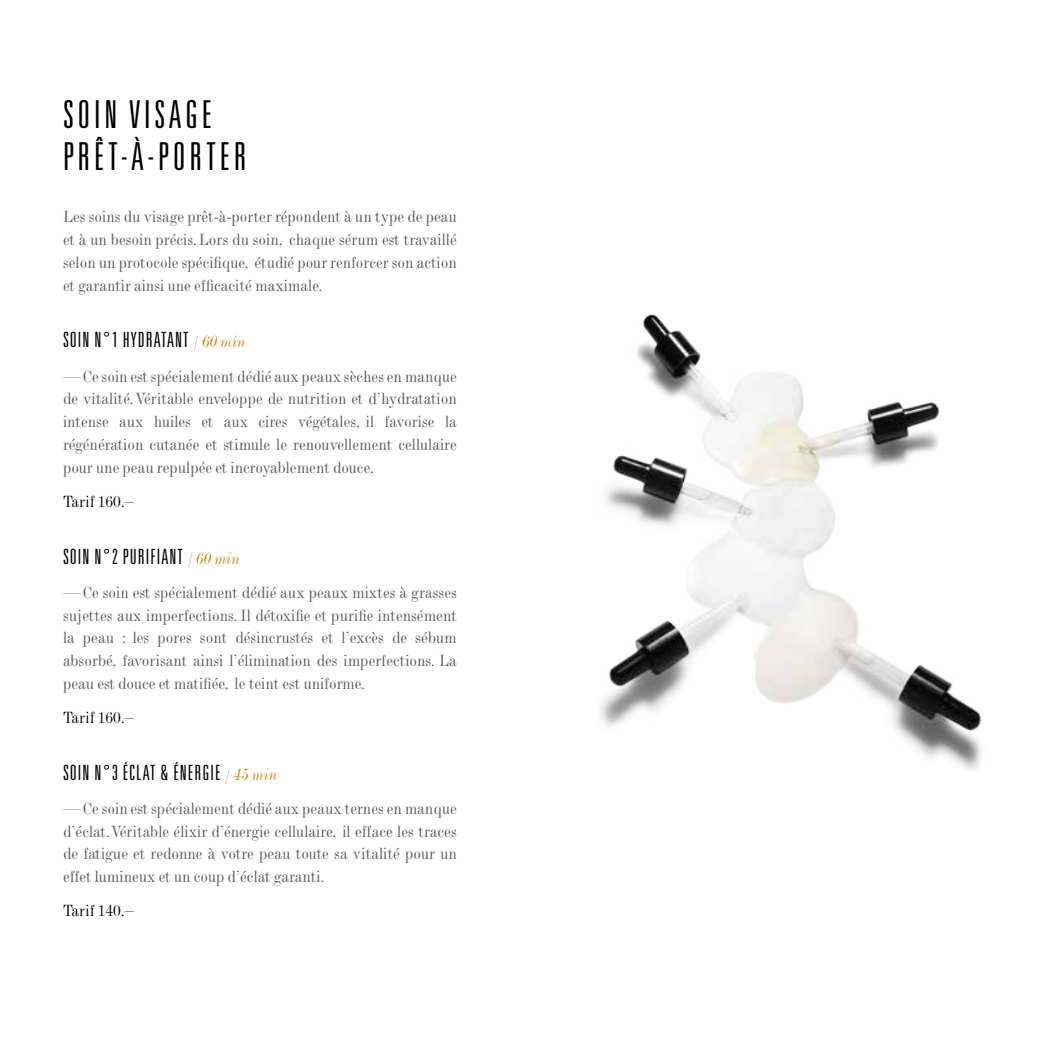
<style>
.page{position:relative;width:1042px;height:1042px;background:#fff}
.page>*{position:absolute;margin:0;border:0;box-sizing:border-box;transform-origin:0 0}
.t1{font:38.5px/42px "Univers LTCYR 49 Light Ult Cond";letter-spacing:.1em;color:#000}
.t2{font:21px "Univers LTCYR 49 Light Ult Cond";letter-spacing:.05em;color:#000}
.t3{font:condensed 17.5px/22.8px "Modern MT Std";color:#595b5b;text-align:justify}
.t4{font:condensed 17.5px "Modern MT Std";color:#000}
.s1{font-family:"Modern MT Std";font-style:italic;font-stretch:condensed;font-size:17.5px;color:#c58a18}
</style>
<div class="page">
<img style="left:600px;top:314px;width:382px;height:456px">
<h1 class="t1" style="left:63px;top:93px;width:185px">SOIN VISAGE<br>PRÊT-À-PORTER</h1>
<p class="t3" style="left:63px;top:205px;width:395px">Les soins du visage prêt-à-porter répondent à un type de peau et à un besoin précis. Lors du soin, chaque sérum est travaillé selon un protocole spécifique, étudié pour renforcer son action et garantir ainsi une efficacité maximale.</p>
<p class="t2" style="left:63px;top:328px;width:184px">SOIN N°1 HYDRATANT <span class="s1">/ 60 min</span></p>
<p class="t3" style="left:63px;top:365px;width:395px">—Ce soin est spécialement dédié aux peaux sèches en manque de vitalité. Véritable enveloppe de nutrition et d’hydratation intense aux huiles et aux cires végétales, il favorise la régénération cutanée et stimule le renouvellement cellulaire pour une peau repulpée et incroyablement douce.</p>
<p class="t4" style="left:63px;top:491px;width:72px">Tarif 160.–</p>
<p class="t2" style="left:63px;top:544px;width:179px">SOIN N°2 PURIFIANT <span class="s1">/ 60 min</span></p>
<p class="t3" style="left:63px;top:581px;width:395px">—Ce soin est spécialement dédié aux peaux mixtes à grasses sujettes aux imperfections. Il détoxifie et purifie intensément la peau : les pores sont désincrustés et l’excès de sébum absorbé, favorisant ainsi l’élimination des imperfections. La peau est douce et matifiée, le teint est uniforme.</p>
<p class="t4" style="left:63px;top:707px;width:72px">Tarif 160.–</p>
<p class="t2" style="left:63px;top:760px;width:216px">SOIN N°3 ÉCLAT &amp; ÉNERGIE <span class="s1">/ 45 min</span></p>
<p class="t3" style="left:63px;top:797px;width:395px">—Ce soin est spécialement dédié aux peaux ternes en manque d’éclat.Véritable élixir d’énergie cellulaire, il efface les traces de fatigue et redonne à votre peau toute sa vitalité pour un effet lumineux et un coup d’éclat garanti.</p>
<p class="t4" style="left:63px;top:901px;width:72px">Tarif 140.–</p>
</div>
